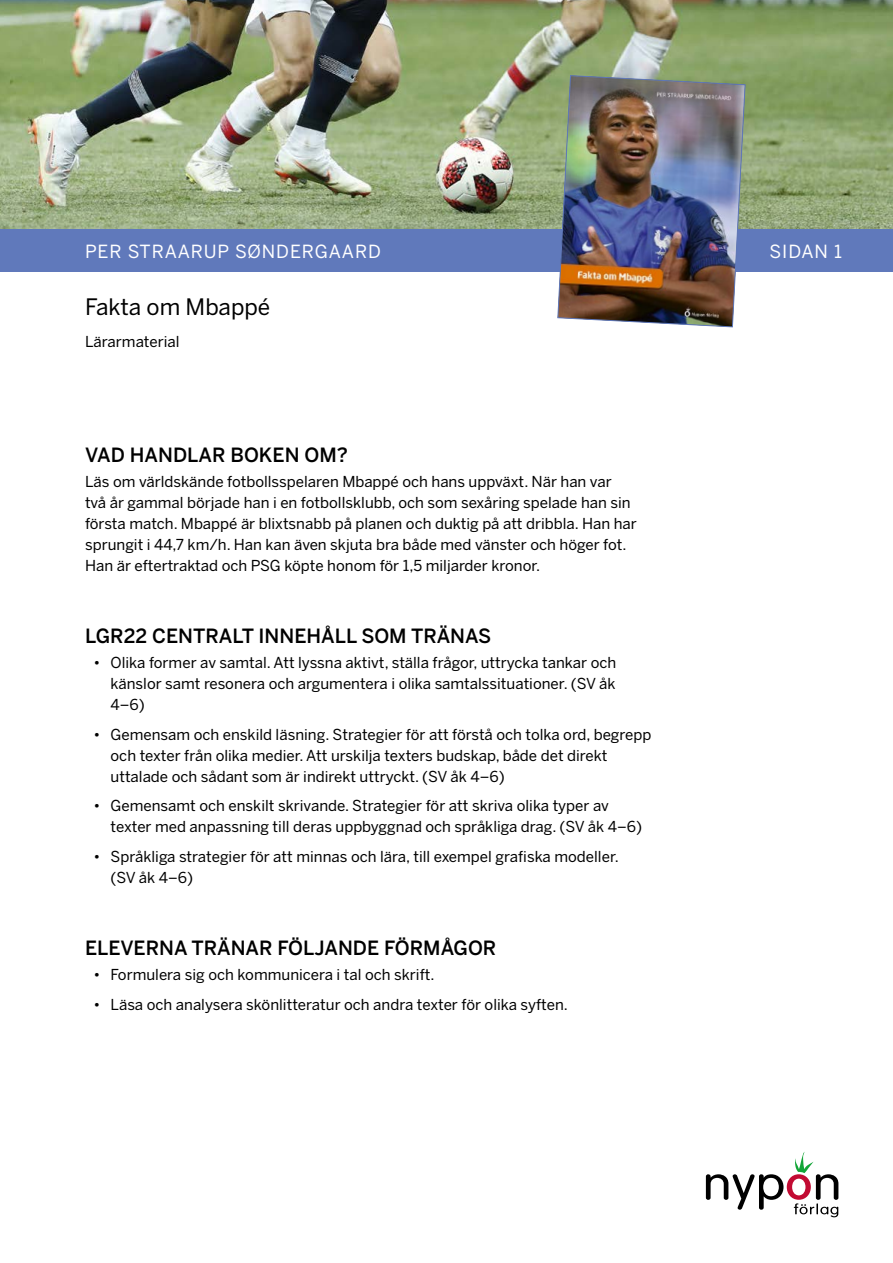
<style>
.page{position:relative;width:893px;height:1263px;background:#fff}
.page>*{position:absolute;margin:0;border:0;box-sizing:border-box;transform-origin:0 0}
.t1{font:22.5px "Benton Sans";color:#000}
.t2{font:500 19.5px "Benton Sans";color:#000}
.t3{font:18px "Benton Sans";letter-spacing:.05em;color:#fff}
.t4{font:15px/21px "Benton Sans";color:#000}
</style>
<div class="page">
<img style="left:0;top:0;width:893px;height:230px">
<div style="left:0;top:230px;width:893px;height:42px;background:#6079bb"></div>
<img style="left:557px;top:75px;width:189px;height:253px">
<svg style="left:706px;top:1152px;width:132px;height:65px"></svg>
<p class="t3" style="left:85px;top:241px;width:297px">PER STRAARUP SØNDERGAARD</p>
<h1 class="t1" style="left:85px;top:294px;width:187px">Fakta om Mbappé</h1>
<p class="t4" style="left:85px;top:331px;width:96px">Lärarmaterial</p>
<h2 class="t2" style="left:85px;top:443px;width:264px">VAD HANDLAR BOKEN OM?</h2>
<p class="t4" style="left:85px;top:471px;width:553px">Läs om världskände fotbollsspelaren Mbappé och hans uppväxt. När han var<br>två år gammal började han i en fotbollsklubb, och som sexåring spelade han sin första match. Mbappé är blixtsnabb på planen och duktig på att dribbla. Han har sprungit i 44,7 km/h. Han kan även skjuta bra både med vänster och höger fot.<br>Han är eftertraktad och PSG köpte honom för 1,5 miljarder kronor.</p>
<h2 class="t2" style="left:85px;top:624px;width:408px">LGR22 CENTRALT INNEHÅLL SOM TRÄNAS</h2>
<p class="t4" style="left:111px;top:652px;width:507px;text-align:justify;text-indent:-17px">• Olika former av samtal. Att lyssna aktivt, ställa frågor, uttrycka tankar och känslor samt resonera och argumentera i olika samtalssituationer. (SV åk 4–6)</p>
<p class="t4" style="left:111px;top:724px;width:542px;text-indent:-17px">• Gemensam och enskild läsning. Strategier för att förstå och tolka ord, begrepp och texter från olika medier. Att urskilja texters budskap, både det direkt uttalade och sådant som är indirekt uttryckt. (SV åk 4–6)</p>
<p class="t4" style="left:111px;top:795px;width:533px;text-indent:-17px">• Gemensamt och enskilt skrivande. Strategier för att skriva olika typer av texter med anpassning till deras uppbyggnad och språkliga drag. (SV åk 4–6)</p>
<p class="t4" style="left:111px;top:846px;width:510px;text-indent:-17px">• Språkliga strategier för att minnas och lära, till exempel grafiska modeller. (SV åk 4–6)</p>
<h2 class="t2" style="left:85px;top:936px;width:413px">ELEVERNA TRÄNAR FÖLJANDE FÖRMÅGOR</h2>
<p class="t4" style="left:94px;top:964px;width:343px">• Formulera sig och kommunicera i tal och skrift.</p>
<p class="t4" style="left:94px;top:994px;width:476px">• Läsa och analysera skönlitteratur och andra texter för olika syften.</p>
<p class="t3" style="left:769px;top:241px;width:74px">SIDAN 1</p>
</div>
